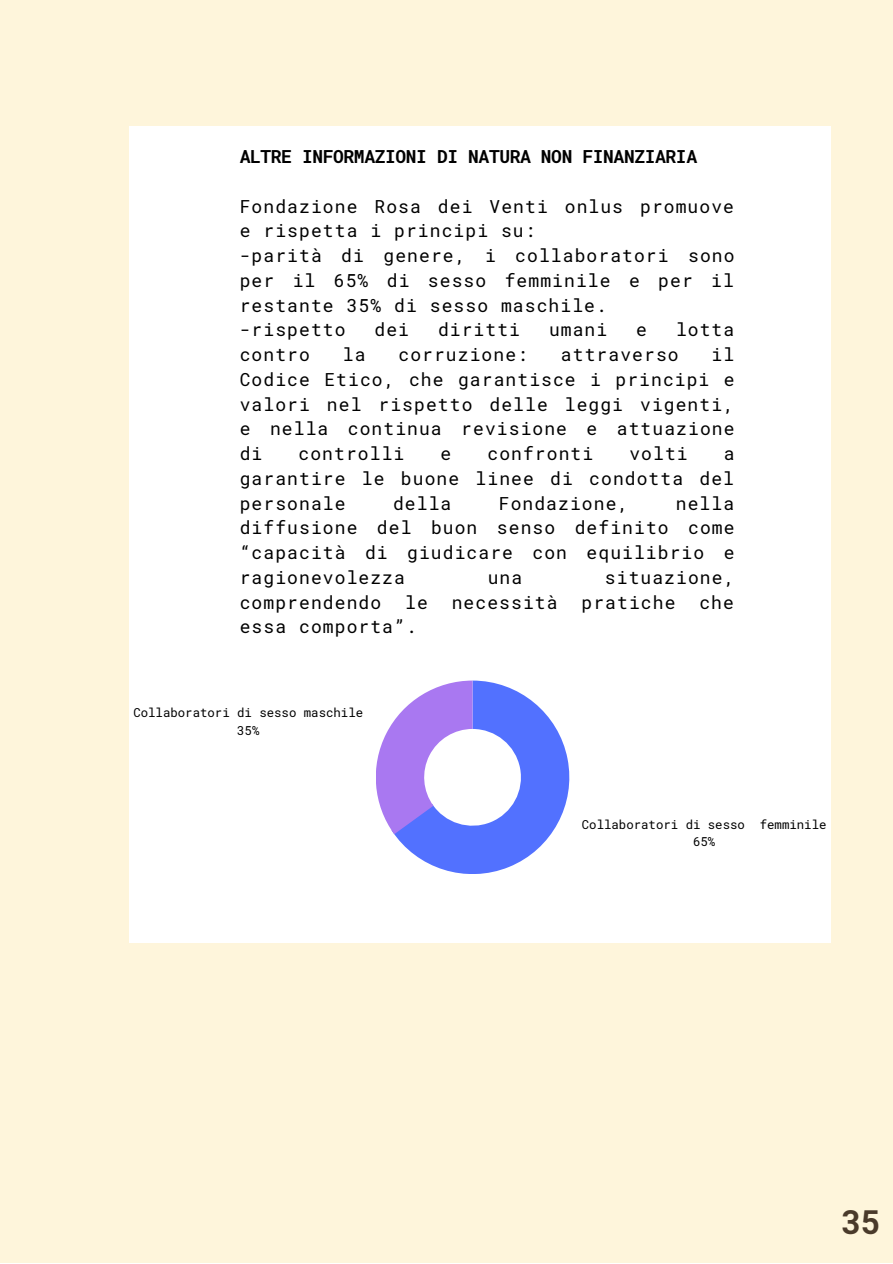
<style>
.page{position:relative;width:893px;height:1264px;background:#fff}
.page>*{position:absolute;margin:0;border:0;box-sizing:border-box;transform-origin:0 0}
.t1{font:700 33px "Roboto Mono";color:#4a3a2a}
.t2{font:18px/24.8px "Roboto Mono";letter-spacing:.06em;color:#000;text-align:justify}
.t3{font:700 18px "Roboto Mono";letter-spacing:-.025em;color:#000}
.t4{font:12.3px "Roboto Mono";color:#000}
</style>
<div class="page">
<div style="left:0;top:0;width:892px;height:1262px;background:#fef5db"></div>
<div style="left:129px;top:126px;width:701px;height:816px;background:#fff"></div>
<svg style="left:376px;top:680px;width:193px;height:194px"></svg>
<p class="t3" style="left:240px;top:144px;width:459px">ALTRE INFORMAZIONI DI NATURA NON FINANZIARIA</p>
<p class="t2" style="left:240px;top:193px;width:496px">Fondazione Rosa dei Venti onlus promuove e rispetta i principi su:</p>
<p class="t2" style="left:240px;top:243px;width:496px">-parità di genere, i collaboratori sono per il 65% di sesso femminile e per il restante 35% di sesso maschile.</p>
<p class="t2" style="left:240px;top:317px;width:107px">-rispetto</p>
<p class="t2" style="left:374px;top:317px;width:36px">dei</p>
<p class="t2" style="left:438px;top:317px;width:84px">diritti</p>
<p class="t2" style="left:549px;top:317px;width:60px">umani</p>
<p class="t2" style="left:636px;top:317px;width:12px">e</p>
<p class="t2" style="left:676px;top:317px;width:60px">lotta</p>
<p class="t2" style="left:240px;top:342px;width:72px">contro</p>
<p class="t2" style="left:343px;top:342px;width:24px">la</p>
<p class="t2" style="left:398px;top:342px;width:131px">corruzione:</p>
<p class="t2" style="left:561px;top:342px;width:119px">attraverso</p>
<p class="t2" style="left:240px;top:342px;width:496px;text-indent:472px">il Codice Etico, che garantisce i principi e valori nel rispetto delle leggi vigenti, e nella continua revisione e attuazione di</p>
<p class="t2" style="left:298px;top:440px;width:107px">controlli</p>
<p class="t2" style="left:440px;top:440px;width:12px">e</p>
<p class="t2" style="left:487px;top:440px;width:107px">confronti</p>
<p class="t2" style="left:629px;top:440px;width:60px">volti</p>
<p class="t2" style="left:240px;top:440px;width:496px;text-indent:484px">a garantire le buone linee di condotta del personale</p>
<p class="t2" style="left:240px;top:490px;width:496px;text-indent:436px">nella diffusione del buon senso definito come “capacità di giudicare con equilibrio e ragionevolezza</p>
<p class="t2" style="left:393px;top:490px;width:60px">della</p>
<p class="t2" style="left:498px;top:490px;width:131px">Fondazione,</p>
<p class="t2" style="left:487px;top:564px;width:36px">una</p>
<p class="t2" style="left:605px;top:564px;width:131px">situazione,</p>
<p class="t2" style="left:240px;top:589px;width:143px">comprendendo</p>
<p class="t2" style="left:405px;top:589px;width:24px">le</p>
<p class="t2" style="left:451px;top:589px;width:107px">necessità</p>
<p class="t2" style="left:581px;top:589px;width:95px">pratiche</p>
<p class="t2" style="left:699px;top:589px;width:36px">che</p>
<p class="t2" style="left:240px;top:614px;width:178px">essa comporta”.</p>
<p class="t4" style="left:133px;top:704px;width:231px">Collaboratori di sesso maschile</p>
<p class="t4" style="left:237px;top:721px;width:24px">35%</p>
<p class="t4" style="left:582px;top:816px;width:246px">Collaboratori di sesso femminile</p>
<p class="t4" style="left:693px;top:833px;width:24px">65%</p>
<p class="t1" style="left:841px;top:1199px;width:41px">35</p>
</div>
